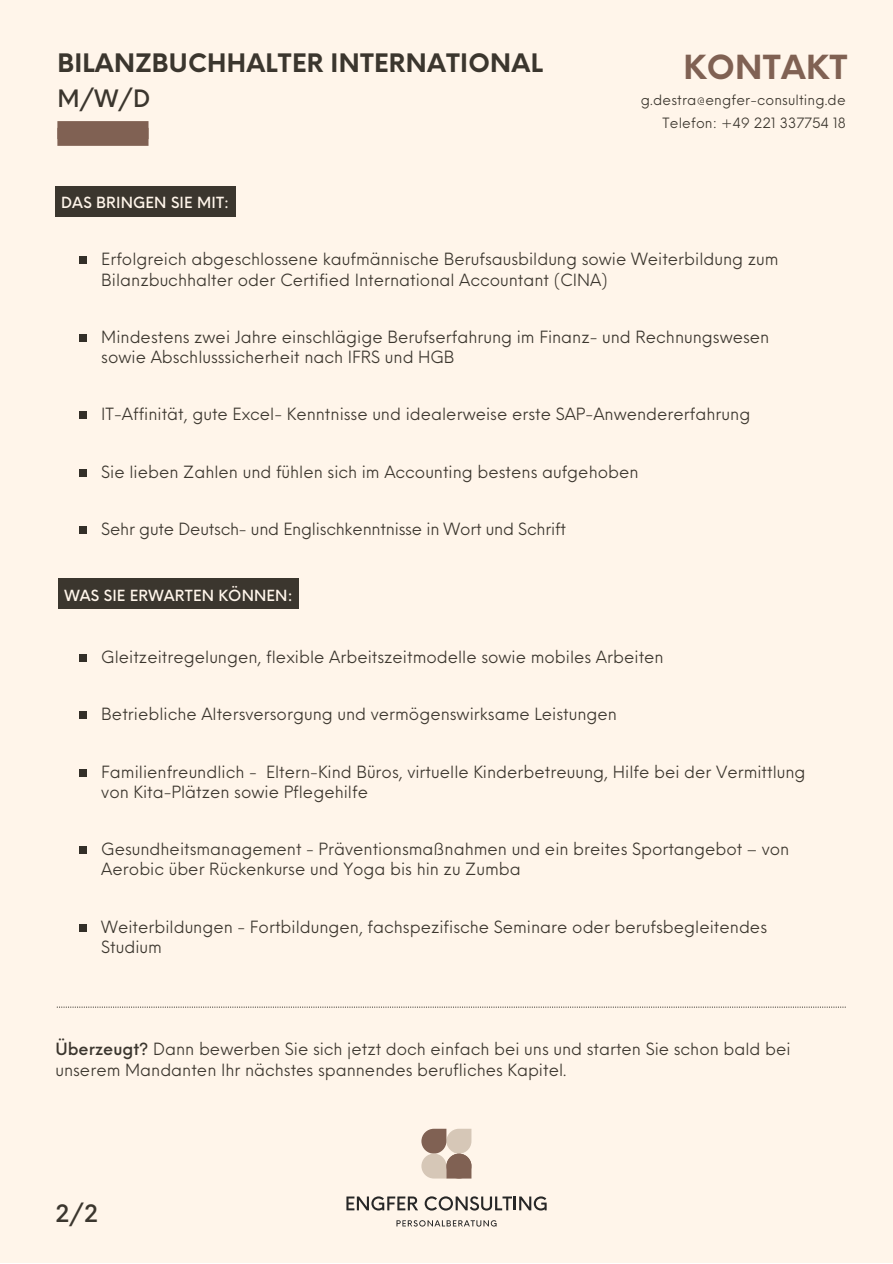
<style>
.page{position:relative;width:893px;height:1264px;background:#fff}
.page>*{position:absolute;margin:0;border:0;box-sizing:border-box;transform-origin:0 0}
.t1{font:700 32.4px "Neue Einstellung";letter-spacing:.01em;color:#806153}
.t2{font:700 24.75px "Neue Einstellung";letter-spacing:.01em;color:#3b362e}
.t3{font:500 23.4px "Neue Einstellung";color:#3b362e}
.t4{font:16.5px/20.2px "Neue Einstellung";color:#3b362e}
.t5{font:500 15px "Neue Einstellung";letter-spacing:.01em;color:#fff5ea}
.t6{font:13.8px/22.5px "Neue Einstellung";letter-spacing:.01em;color:#3b362e;text-align:right}
.s1{font-weight:500}
</style>
<div class="page">
<div style="left:0;top:0;width:892px;height:1262px;background:#fff5ea"></div>
<div style="left:79px;top:257px;width:7px;height:7px;background:#332f28"></div>
<div style="left:79px;top:334px;width:7px;height:7px;background:#332f28"></div>
<div style="left:79px;top:412px;width:7px;height:7px;background:#332f28"></div>
<div style="left:79px;top:469px;width:7px;height:7px;background:#332f28"></div>
<svg style="left:396px;top:1220px;width:100px;height:6px"></svg>
<svg style="left:346px;top:1196px;width:72px;height:14px"></svg>
<svg style="left:424px;top:1196px;width:122px;height:14px"></svg>
<svg style="left:421px;top:1128px;width:51px;height:50px;background:#b9a496"></svg>
<div style="left:79px;top:654px;width:7px;height:7px;background:#332f28"></div>
<div style="left:79px;top:712px;width:7px;height:7px;background:#332f28"></div>
<div style="left:79px;top:769px;width:7px;height:7px;background:#332f28"></div>
<div style="left:79px;top:846px;width:7px;height:7px;background:#332f28"></div>
<div style="left:55px;top:186px;width:180px;height:31px;background:#3b362e"></div>
<div style="left:57px;top:128px;width:91px;height:18px;background:#806153"></div>
<div style="left:57px;top:121px;width:91px;height:18px;background:#806153"></div>
<div style="left:59px;top:578px;width:240px;height:31px;background:#3b362e"></div>
<svg style="left:57px;top:1006px;width:788px;height:1px"></svg>
<div style="left:79px;top:924px;width:7px;height:7px;background:#332f28"></div>
<div style="left:79px;top:526px;width:7px;height:7px;background:#332f28"></div>
<h2 class="t2" style="left:57px;top:41px;width:487px">BILANZBUCHHALTER INTERNATIONAL</h2>
<h3 class="t3" style="left:57px;top:77px;width:94px">M/W/D</h3>
<p class="t5" style="left:61px;top:189px;width:169px">DAS BRINGEN SIE MIT:</p>
<h1 class="t1" style="left:683px;top:38px;width:165px">KONTAKT</h1>
<p class="t6" style="left:640px;top:88px;width:206px">g.destra@engfer-consulting.de<br>Telefon: +49 221 337754 18</p>
<p class="t4" style="left:101px;top:247px;width:678px">Erfolgreich abgeschlossene kaufmännische Berufsausbildung sowie Weiterbildung zum<br>Bilanzbuchhalter oder Certified International Accountant (CINA)</p>
<p class="t4" style="left:101px;top:325px;width:669px">Mindestens zwei Jahre einschlägige Berufserfahrung im Finanz- und Rechnungswesen sowie Abschlusssicherheit nach IFRS und HGB</p>
<p class="t4" style="left:101px;top:402px;width:650px">IT-Affinität, gute Excel- Kenntnisse und idealerweise erste SAP-Anwendererfahrung</p>
<p class="t4" style="left:101px;top:460px;width:539px">Sie lieben Zahlen und fühlen sich im Accounting bestens aufgehoben</p>
<p class="t4" style="left:101px;top:517px;width:466px">Sehr gute Deutsch- und Englischkenntnisse in Wort und Schrift</p>
<p class="t5" style="left:65px;top:581px;width:229px">WAS SIE ERWARTEN KÖNNEN:</p>
<p class="t4" style="left:101px;top:645px;width:564px">Gleitzeitregelungen, flexible Arbeitszeitmodelle sowie mobiles Arbeiten</p>
<p class="t4" style="left:101px;top:702px;width:517px">Betriebliche Altersversorgung und vermögenswirksame Leistungen</p>
<p class="t4" style="left:101px;top:760px;width:705px">Familienfreundlich - Eltern-Kind Büros, virtuelle Kinderbetreuung, Hilfe bei der Vermittlung von Kita-Plätzen sowie Pflegehilfe</p>
<p class="t4" style="left:101px;top:837px;width:689px">Gesundheitsmanagement - Präventionsmaßnahmen und ein breites Sportangebot – von<br>Aerobic über Rückenkurse und Yoga bis hin zu Zumba</p>
<p class="t4" style="left:101px;top:915px;width:667px">Weiterbildungen - Fortbildungen, fachspezifische Seminare oder berufsbegleitendes<br>Studium</p>
<p class="t4" style="left:55px;top:1036px;width:736px;line-height:21.3px"><span class="s1">Überzeugt?</span> Dann bewerben Sie sich jetzt doch einfach bei uns und starten Sie schon bald bei unserem Mandanten Ihr nächstes spannendes berufliches Kapitel.</p>
<h3 class="t3" style="left:55px;top:1192px;width:44px">2/2</h3>
</div>
